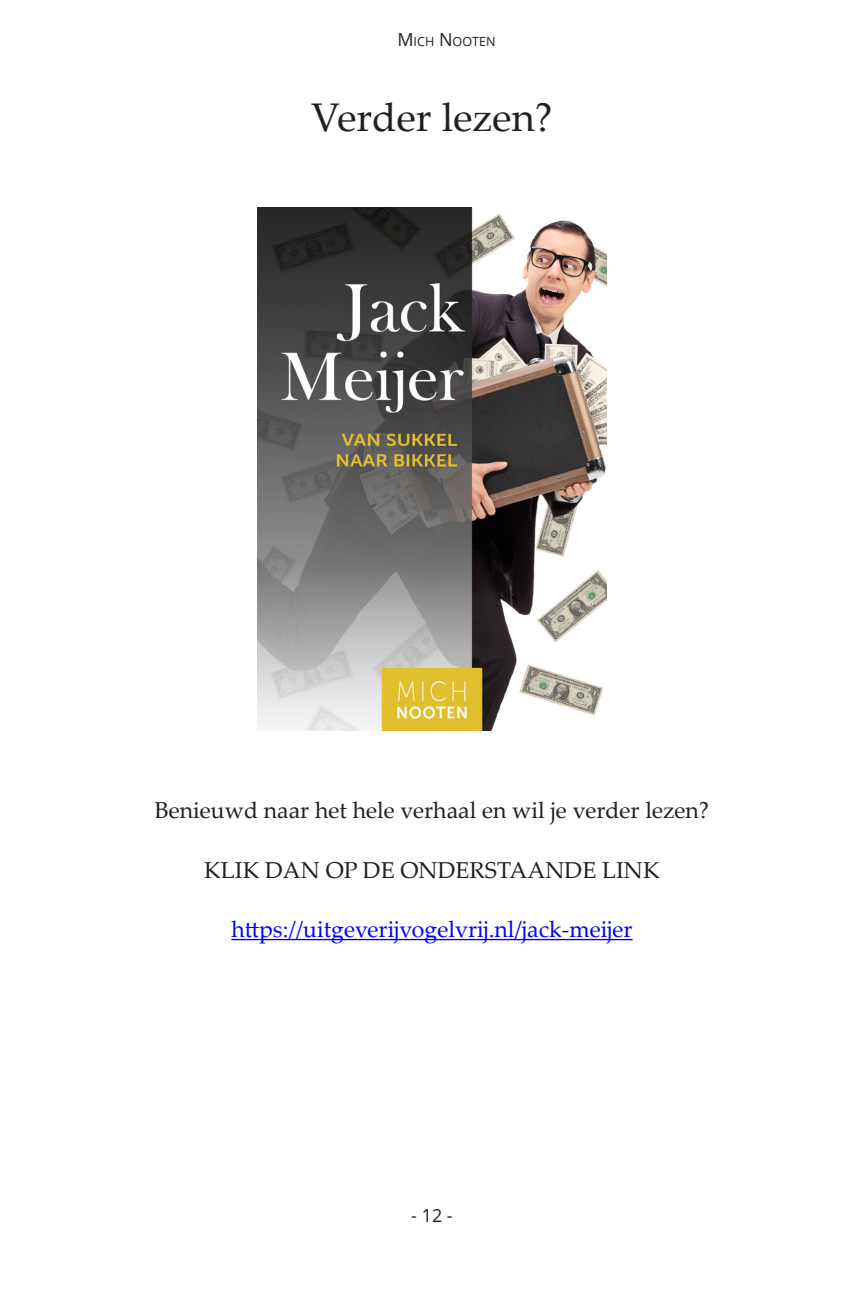
<style>
.page{position:relative;width:864px;height:1296px;background:#fff}
.page>*{position:absolute;margin:0;border:0;box-sizing:border-box;transform-origin:0 0}
.Chapter{font:40px "Palatino Linotype";color:#231f20}
.Centered{font:23px "Palatino Linotype";color:#231f20}
.Centered-2{font:23px "Palatino Linotype";color:#00f}
.t1{font:18px "Open Sans";color:#231f20}
.t2{font:12.6px "Open Sans";color:#231f20}
.s1{font-size:18px}
</style>
<div class="page">
<hr style="left:231px;top:939px;width:402px;height:1px;background:#00f">
<img style="left:258px;top:208px;width:348px;height:523px">
<p class="t2" style="left:397px;top:33px;width:97px"><span class="s1">M</span>ICH <span class="s1">N</span>OOTEN</p>
<h1 class="Chapter" style="left:311px;top:89px;width:243px">Verder lezen?</h1>
<p class="Centered" style="left:155px;top:794px;width:556px">Benieuwd naar het hele verhaal en wil je verder lezen?</p>
<p class="Centered" style="left:204px;top:854px;width:457px">KLIK DAN OP DE ONDERSTAANDE LINK</p>
<p class="Centered-2" style="left:231px;top:913px;width:403px">https://uitgeverijvogelvrij.nl/jack-meijer</p>
<p class="t1" style="left:411px;top:1203px;width:43px">- 12 -</p>
</div>
